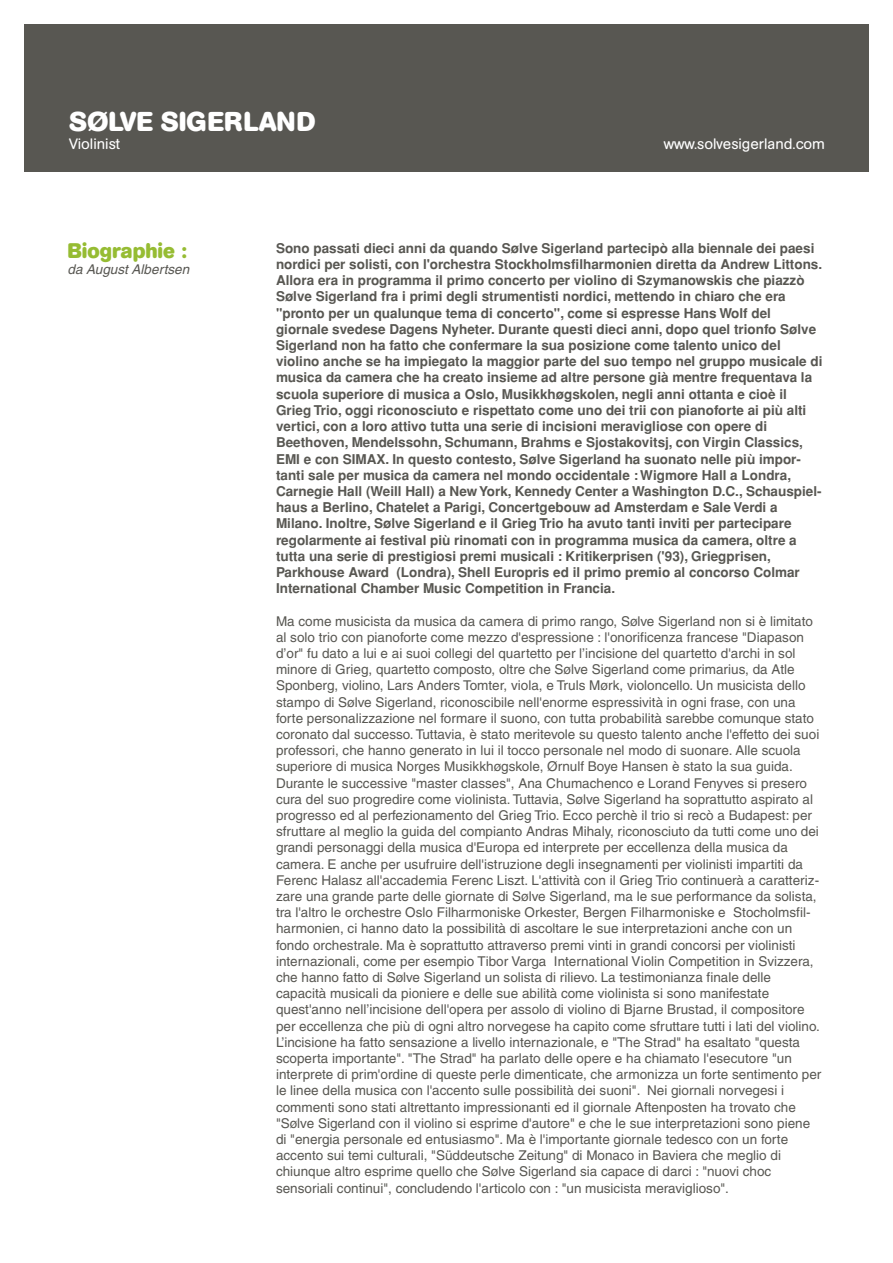
<style>
.page{position:relative;width:893px;height:1263px;background:#fff}
.page>*{position:absolute;margin:0;border:0;box-sizing:border-box;transform-origin:0 0}
.t1{font:700 27px "AG Book Rounded";letter-spacing:.01em;color:#fff}
.t2{font:700 21px "AG Book Rounded";color:#96bc33}
.t3{font:15px "AG Book Rounded";color:#fff}
.t4{font:13.5px/16.2px "Helvetica";color:#585752}
.t5{font:700 13.5px/16.2px "Helvetica";color:#585752}
.t6{font:italic 13.5px "Helvetica";color:#585752}
</style>
<div class="page">
<div style="left:24px;top:24px;width:845px;height:147px;background:#585752"></div>
<h1 class="t1" style="left:69px;top:105px;width:248px">SØLVE SIGERLAND</h1>
<p class="t3" style="left:69px;top:135px;width:53px">Violinist</p>
<p class="t3" style="left:664px;top:135px;width:163px">www.solvesigerland.com</p>
<h2 class="t2" style="left:68px;top:239px;width:121px">Biographie :</h2>
<p class="t6" style="left:68px;top:262px;width:123px">da August Albertsen</p>
<p class="t5" style="left:276px;top:240px;width:548px">Sono passati dieci anni da quando Sølve Sigerland partecipò alla biennale dei paesi nordici per solisti, con l'orchestra Stockholmsfilharmonien diretta da Andrew Littons.<br>Allora era in programma il primo concerto per violino di Szymanowskis che piazzò Sølve Sigerland fra i primi degli strumentisti nordici, mettendo in chiaro che era "pronto per un qualunque tema di concerto", come si espresse Hans Wolf del giornale svedese Dagens Nyheter. Durante questi dieci anni, dopo quel trionfo Sølve Sigerland non ha fatto che confermare la sua posizione come talento unico del violino anche se ha impiegato la maggior parte del suo tempo nel gruppo musicale di musica da camera che ha creato insieme ad altre persone già mentre frequentava la scuola superiore di musica a Oslo, Musikkhøgskolen, negli anni ottanta e cioè il Grieg Trio, oggi riconosciuto e rispettato come uno dei trii con pianoforte ai più alti vertici, con a loro attivo tutta una serie di incisioni meravigliose con opere di Beethoven, Mendelssohn, Schumann, Brahms e Sjostakovitsj, con Virgin Classics, EMI e con SIMAX. In questo contesto, Sølve Sigerland ha suonato nelle più impor&shy;tanti sale per musica da camera nel mondo occidentale : Wigmore Hall a Londra, Carnegie Hall (Weill Hall) a New York, Kennedy Center a Washington D.C., Schauspiel&shy;haus a Berlino, Chatelet a Parigi, Concertgebouw ad Amsterdam e Sale Verdi a Milano. Inoltre, Sølve Sigerland e il Grieg Trio ha avuto tanti inviti per partecipare regolarmente ai festival più rinomati con in programma musica da camera, oltre a tutta una serie di prestigiosi premi musicali : Kritikerprisen ('93), Griegprisen, Parkhouse Award (Londra), Shell Europris ed il primo premio al concorso Colmar International Chamber Music Competition in Francia.</p>
<p class="t4" style="left:276px;top:613px;width:547px">Ma come musicista da musica da camera di primo rango, Sølve Sigerland non si è limitato al solo trio con pianoforte come mezzo d'espressione : l'onorificenza francese "Diapason d’or" fu dato a lui e ai suoi collegi del quartetto per l’incisione del quartetto d'archi in sol minore di Grieg, quartetto composto, oltre che Sølve Sigerland come primarius, da Atle Sponberg, violino, Lars Anders Tomter, viola, e Truls Mørk, violoncello. Un musicista dello stampo di Sølve Sigerland, riconoscibile nell'enorme espressività in ogni frase, con una forte personalizzazione nel formare il suono, con tutta probabilità sarebbe comunque stato coronato dal successo. Tuttavia, è stato meritevole su questo talento anche l'effetto dei suoi professori, che hanno generato in lui il tocco personale nel modo di suonare. Alle scuola superiore di musica Norges Musikkhøgskole, Ørnulf Boye Hansen è stato la sua guida.<br>Durante le successive "master classes", Ana Chumachenco e Lorand Fenyves si presero cura del suo progredire come violinista. Tuttavia, Sølve Sigerland ha soprattutto aspirato al progresso ed al perfezionamento del Grieg Trio. Ecco perchè il trio si recò a Budapest: per sfruttare al meglio la guida del compianto Andras Mihaly, riconosciuto da tutti come uno dei grandi personaggi della musica d'Europa ed interprete per eccellenza della musica da camera. E anche per usufruire dell'istruzione degli insegnamenti per violinisti impartiti da Ferenc Halasz all'accademia Ferenc Liszt. L'attività con il Grieg Trio continuerà a caratteriz&shy;zare una grande parte delle giornate di Sølve Sigerland, ma le sue performance da solista, tra l'altro le orchestre Oslo Filharmoniske Orkester, Bergen Filharmoniske e Stocholmsfil&shy;harmonien, ci hanno dato la possibilità di ascoltare le sue interpretazioni anche con un fondo orchestrale. Ma è soprattutto attraverso premi vinti in grandi concorsi per violinisti internazionali, come per esempio Tibor Varga International Violin Competition in Svizzera, che hanno fatto di Sølve Sigerland un solista di rilievo. La testimonianza finale delle capacità musicali da pioniere e delle sue abilità come violinista si sono manifestate quest'anno nell’incisione dell'opera per assolo di violino di Bjarne Brustad, il compositore per eccellenza che più di ogni altro norvegese ha capito come sfruttare tutti i lati del violino.<br>L’incisione ha fatto sensazione a livello internazionale, e "The Strad" ha esaltato "questa scoperta importante". "The Strad" ha parlato delle opere e ha chiamato l'esecutore "un interprete di prim'ordine di queste perle dimenticate, che armonizza un forte sentimento per le linee della musica con l'accento sulle possibilità dei suoni". Nei giornali norvegesi i commenti sono stati altrettanto impressionanti ed il giornale Aftenposten ha trovato che "Sølve Sigerland con il violino si esprime d'autore" e che le sue interpretazioni sono piene di "energia personale ed entusiasmo". Ma è l'importante giornale tedesco con un forte accento sui temi culturali, "Süddeutsche Zeitung" di Monaco in Baviera che meglio di chiunque altro esprime quello che Sølve Sigerland sia capace di darci : "nuovi choc sensoriali continui", concludendo l'articolo con : "un musicista meraviglioso".</p>
</div>
